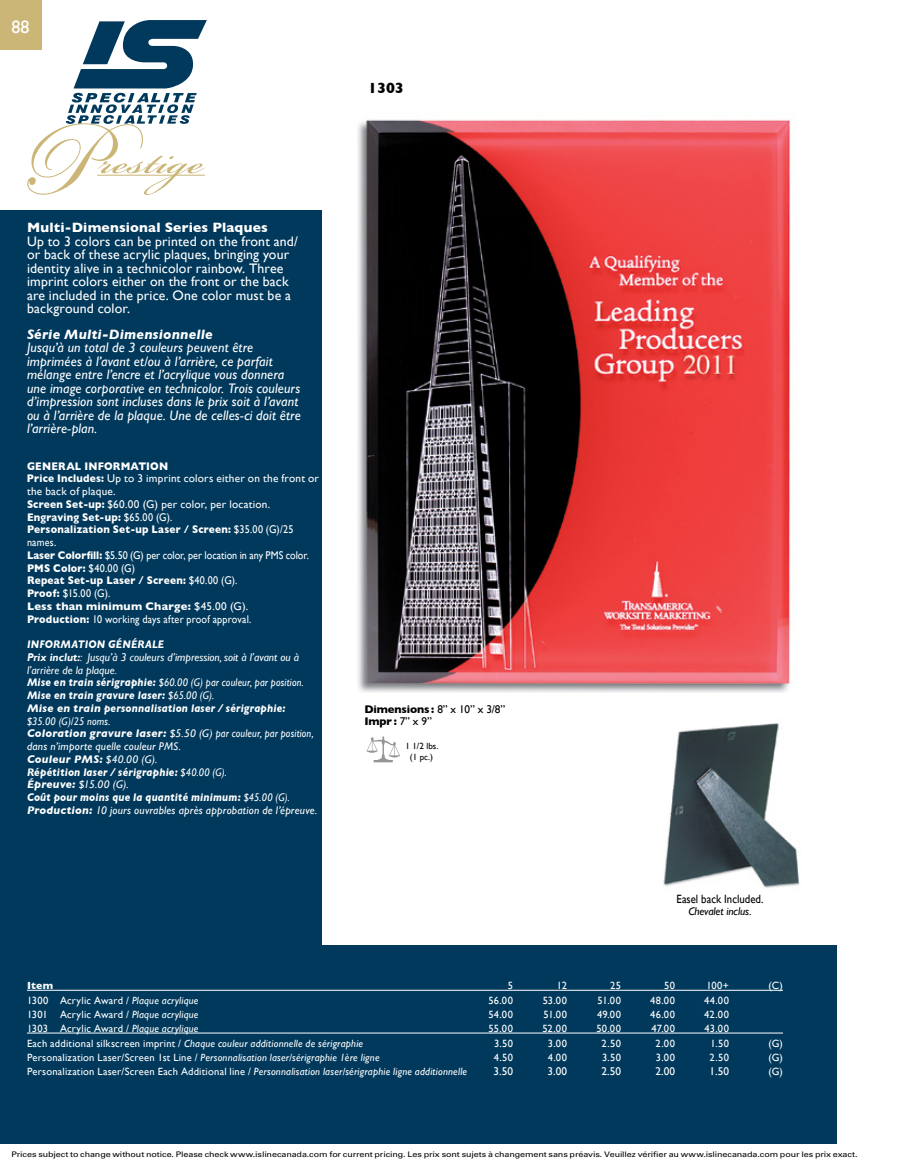
<style>
.page{position:relative;width:918px;height:1175px;background:#fff}
.page>*{position:absolute;margin:0;border:0;box-sizing:border-box;transform-origin:0 0}
.t1{font:18px "Gill Sans";color:#fff}
.t2{font:700 15px "Gill Sans";color:#000}
.t3{font:italic 13.8px/13.5px "Gill Sans";letter-spacing:.01em;color:#fff}
.t4{font:13.8px/13.5px "Gill Sans";letter-spacing:.01em;color:#fff}
.t5{font:700 13.8px "Gill Sans";letter-spacing:.015em;color:#fff}
.t6{font:italic 700 13.8px "Gill Sans";letter-spacing:.01em;color:#fff}
.t7{font:12px "Gill Sans";color:#000;scale:.9 1}
.t8{font:11.25px/12.8px "Gill Sans";letter-spacing:.015em;color:#fff}
.t9{font:italic 11.25px/12.8px "Gill Sans";letter-spacing:.02em;color:#fff;scale:.9 1}
.t10{font:italic 700 11.25px/12.8px "Gill Sans";letter-spacing:.02em;color:#fff;scale:.9 1}
.t11{font:700 11.25px/12.8px "Gill Sans";letter-spacing:-.01em;color:#000}
.t12{font:italic 11.25px "Gill Sans";letter-spacing:-.01em;color:#000}
.t13{font:italic 10.5px "Gill Sans";letter-spacing:.02em;color:#fff}
.t14{font:10.5px "Gill Sans";letter-spacing:.02em;color:#fff}
.t15{font:700 10.5px "Gill Sans";color:#fff}
.t16{font:9px/10.8px "Gill Sans";color:#000;text-align:center}
.t17{font:7.65px "Univers";letter-spacing:-.01em;color:#000;scale:1.18 1}
.s1{font-weight:700}
.s2{font-style:inherit}
.s3{font-weight:400}
.s4{font-style:italic}
.s5{font-style:normal}
</style>
<div class="page">
<svg style="left:27px;top:20px;width:180px;height:175px"></svg>
<hr style="left:97px;top:175px;width:108px;height:1px;background:#cbb677">
<div style="left:0;top:210px;width:322px;height:890px;background:#00395c"></div>
<div style="left:0;top:945px;width:837px;height:199px;background:#00395c"></div>
<div style="left:0;top:0;width:41px;height:50px;background:#cbb677"></div>
<img style="left:358px;top:119px;width:433px;height:573px">
<img style="left:663px;top:723px;width:137px;height:165px">
<hr style="left:27px;top:990px;width:756px;height:1px;background:#fff">
<hr style="left:27px;top:1032px;width:756px;height:1px;background:#fff">
<svg style="left:366px;top:736px;width:35px;height:26px"></svg>
<h1 class="t1" style="left:12px;top:16px;width:20px">88</h1>
<h2 class="t2" style="left:368px;top:76px;width:37px">1303</h2>
<p class="t5" style="left:27px;top:217px;width:242px">Multi-Dimensional Series Plaques</p>
<p class="t4" style="left:27px;top:234px;width:273px">Up to 3 colors can be printed on the front and/ or back of these acrylic plaques, bringing your identity alive in a technicolor rainbow. Three imprint colors either on the front or the back are included in the price. One color must be a background color.</p>
<p class="t6" style="left:27px;top:326px;width:187px">Série Multi-Dimensionnelle</p>
<p class="t3" style="left:27px;top:341px;width:275px">Jusqu’à un total de 3 couleurs peuvent être imprimées à l’avant et/ou à l’arrière, ce parfait mélange entre l’encre et l’acrylique vous donnera une image corporative en technicolor. Trois couleurs d’impression sont incluses dans le prix soit à l’avant ou à l’arrière de la plaque. Une de celles-ci doit être l’arrière-plan.</p>
<p class="t8" style="left:27px;top:459px;width:294px"><span class="s1">General Information<br>Price Includes:</span> Up to 3 imprint colors either on the front or the back of plaque.<br><span class="s1">Screen Set-up:</span> $60.00 (G) per color, per location.<br><span class="s1">Engraving Set-up:</span> $65.00 (G).<br><span class="s1">Personalization Set-up Laser / Screen:</span> $35.00 (G)/25 names.<br><span class="s1">Laser Colorfill:</span> $5.50 (G) per color, per location in any PMS color.<br><span class="s1">PMS Color:</span> $40.00 (G)<br><span class="s1">Repeat Set-up Laser / Screen:</span> $40.00 (G).<br><span class="s1">Proof:</span> $15.00 (G).<br><span class="s1">Less than minimum Charge:</span> $45.00 (G).<br><span class="s1">Production:</span> 10 working days after proof approval.</p>
<p class="t10" style="left:27px;top:638px;width:309px">Information GÉNÉRALE<br><span class="s2">Prix inclut:</span><span class="s3">: Jusqu’à 3 couleurs d’impression, soit à l’avant ou à l’arrière de la plaque.<br></span>Mise en train sérigraphie: <span class="s3">$60.00 (G) par couleur, par position.<br></span>Mise en train gravure laser: <span class="s3">$65.00 (G).<br></span>Mise en train personnalisation laser / sérigraphie:</p>
<p class="t9" style="left:27px;top:714px;width:324px">$35.00 (G)/25 noms.<br><span class="s1">Coloration gravure laser:</span> $5.50 (G) par couleur, par position, dans n’importe quelle couleur PMS.<br><span class="s1">Couleur PMS:</span> $40.00 (G).<br><span class="s1">Répétition laser / sérigraphie:</span> $40.00 (G).<br><span class="s1">Épreuve:</span> $15.00 (G).<br><span class="s1">Coût pour moins que la quantité minimum:</span> $45.00 (G).<br><span class="s1">Production:</span> 10 jours ouvrables après approbation de l’épreuve.</p>
<p class="t11" style="left:364px;top:702px;width:142px">Dimensions: <span class="s3">8” x 10” x 3/8”<br></span>Impr: <span class="s3">7” x 9”</span></p>
<p class="t16" style="left:405px;top:740px;width:34px">1 1/2 lbs. (1 pc.)</p>
<p class="t7" style="left:677px;top:891px;width:98px">Easel back Included.</p>
<p class="t12" style="left:688px;top:905px;width:65px">Chevalet inclus.</p>
<p class="t15" style="left:27px;top:977px;width:28px">Item</p>
<p class="t14" style="left:508px;top:979px;width:7px">5</p>
<p class="t14" style="left:557px;top:979px;width:12px">12</p>
<p class="t14" style="left:610px;top:979px;width:12px">25</p>
<p class="t14" style="left:664px;top:979px;width:12px">50</p>
<p class="t14" style="left:706px;top:979px;width:24px">100+</p>
<p class="t14" style="left:769px;top:979px;width:16px">(C)</p>
<p class="t14" style="left:27px;top:994px;width:173px">1300 Acrylic Award / <span class="s4">Plaque acrylique</span></p>
<p class="t14" style="left:488px;top:994px;width:26px">56.00</p>
<p class="t14" style="left:543px;top:994px;width:26px">53.00</p>
<p class="t14" style="left:598px;top:994px;width:25px">51.00</p>
<p class="t14" style="left:650px;top:994px;width:26px">48.00</p>
<p class="t14" style="left:704px;top:994px;width:26px">44.00</p>
<p class="t14" style="left:27px;top:1008px;width:173px">1301 Acrylic Award / <span class="s4">Plaque acrylique</span></p>
<p class="t14" style="left:488px;top:1008px;width:26px">54.00</p>
<p class="t14" style="left:544px;top:1008px;width:25px">51.00</p>
<p class="t14" style="left:597px;top:1008px;width:26px">49.00</p>
<p class="t14" style="left:650px;top:1008px;width:26px">46.00</p>
<p class="t14" style="left:704px;top:1008px;width:26px">42.00</p>
<p class="t14" style="left:27px;top:1022px;width:173px">1303 Acrylic Award / <span class="s4">Plaque acrylique</span></p>
<p class="t14" style="left:489px;top:1022px;width:26px">55.00</p>
<p class="t14" style="left:542px;top:1022px;width:26px">52.00</p>
<p class="t14" style="left:596px;top:1022px;width:26px">50.00</p>
<p class="t14" style="left:652px;top:1022px;width:25px">47.00</p>
<p class="t14" style="left:705px;top:1022px;width:26px">43.00</p>
<p class="t13" style="left:27px;top:1037px;width:338px"><span class="s5">Each additional silkscreen imprint /</span> Chaque couleur additionnelle de sérigraphie</p>
<p class="t14" style="left:494px;top:1036px;width:20px">3.50</p>
<p class="t14" style="left:548px;top:1036px;width:21px">3.00</p>
<p class="t14" style="left:602px;top:1036px;width:21px">2.50</p>
<p class="t14" style="left:656px;top:1036px;width:21px">2.00</p>
<p class="t14" style="left:710px;top:1036px;width:20px">1.50</p>
<p class="t14" style="left:768px;top:1036px;width:16px">(G)</p>
<p class="t13" style="left:27px;top:1051px;width:354px"><span class="s5">Personalization Laser/Screen 1st Line /</span> Personnalisation laser/sérigraphie 1ère ligne</p>
<p class="t14" style="left:494px;top:1051px;width:21px">4.50</p>
<p class="t14" style="left:548px;top:1051px;width:21px">4.00</p>
<p class="t14" style="left:602px;top:1051px;width:20px">3.50</p>
<p class="t14" style="left:656px;top:1051px;width:21px">3.00</p>
<p class="t14" style="left:710px;top:1051px;width:21px">2.50</p>
<p class="t14" style="left:768px;top:1051px;width:16px">(G)</p>
<p class="t13" style="left:27px;top:1065px;width:442px"><span class="s5">Personalization Laser/Screen Each Additional line /</span> Personnalisation laser/sérigraphie ligne additionnelle</p>
<p class="t8" style="left:494px;top:1064px;width:21px">3.50</p>
<p class="t8" style="left:548px;top:1064px;width:21px">3.00</p>
<p class="t8" style="left:602px;top:1064px;width:21px">2.50</p>
<p class="t8" style="left:656px;top:1064px;width:21px">2.00</p>
<p class="t8" style="left:710px;top:1064px;width:21px">1.50</p>
<p class="t14" style="left:768px;top:1065px;width:16px">(G)</p>
<p class="t17" style="left:11px;top:1149px;width:719px">Prices subject to change without notice. Please check www.islinecanada.com for current pricing. Les prix sont sujets à changement sans préavis. Veuillez vérifier au www.islinecanada.com pour les prix exact.</p>
</div>
